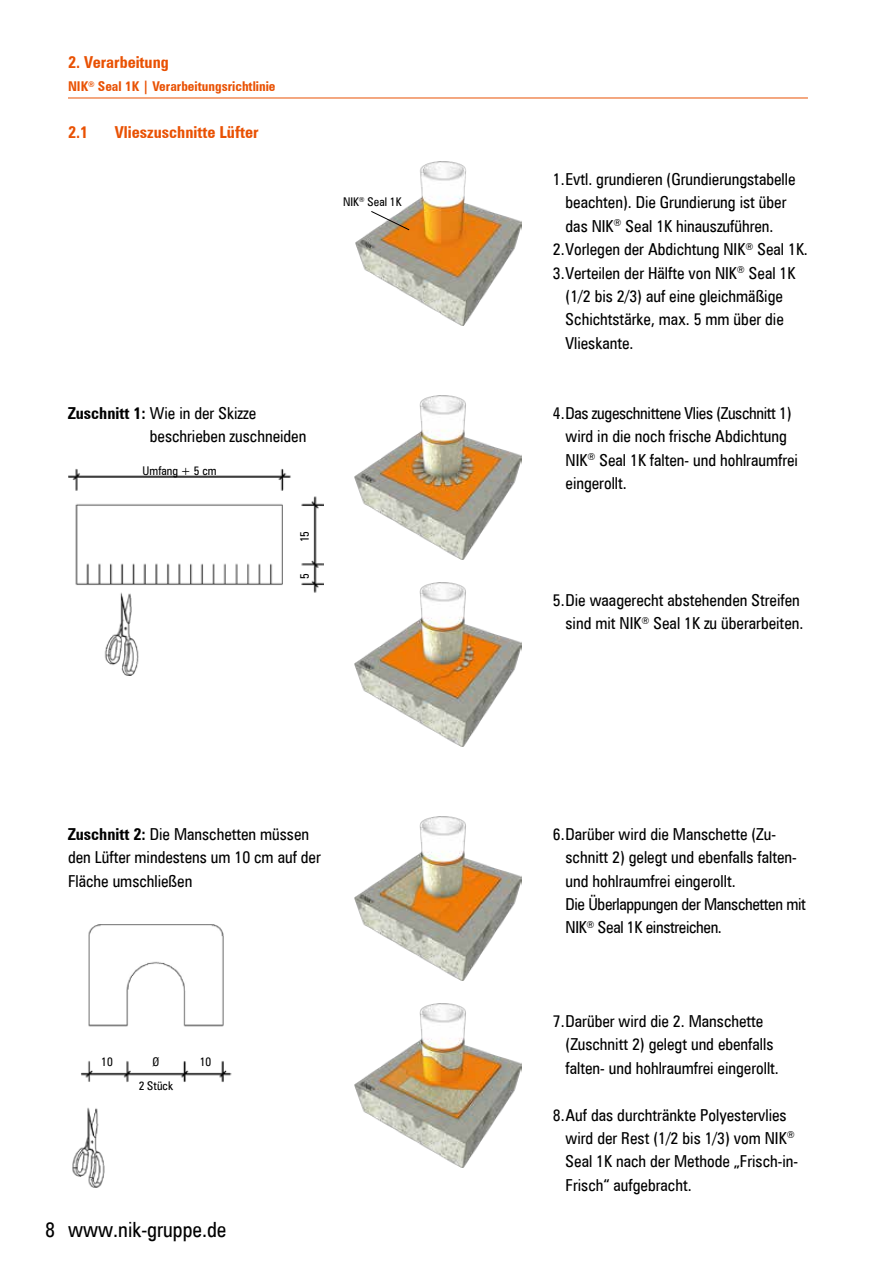
<style>
.page{position:relative;width:893px;height:1263px;background:#fff}
.page>*{position:absolute;margin:0;border:0;box-sizing:border-box;transform-origin:0 0}
.t1{font:condensed 21px "Zurich BT";color:#000}
.t2{font:condensed 16.5px/23.4px "Zurich BT";color:#000}
.t3{font:700 condensed 16.5px "Zurich BT";color:#e95103}
.t4{font:700 condensed 13.5px "Zurich BT";color:#e95103}
.t5{font:condensed 12px "Zurich BT";color:#000}
.s1{font-weight:700}
</style>
<div class="page">
<hr style="left:68px;top:98px;width:740px;height:1px;background:#e95103">
<img style="left:355px;top:583px;width:166px;height:163px">
<img style="left:355px;top:1003px;width:166px;height:164px">
<img style="left:355px;top:162px;width:167px;height:163px">
<svg style="left:370px;top:210px;width:40px;height:21px"></svg>
<img style="left:355px;top:395px;width:166px;height:164px">
<img style="left:355px;top:816px;width:166px;height:164px">
<img style="left:68px;top:468px;width:255px;height:207px">
<img style="left:72px;top:924px;width:160px;height:264px">
<p class="t3" style="left:68px;top:52px;width:102px">2. Verarbeitung</p>
<p class="t4" style="left:68px;top:78px;width:209px">NIK<sup>®</sup> Seal 1K | Verarbeitungsrichtlinie</p>
<p class="t3" style="left:68px;top:122px;width:22px">2.1</p>
<p class="t3" style="left:115px;top:122px;width:145px">Vlieszuschnitte Lüfter</p>
<p class="t5" style="left:343px;top:194px;width:60px">NIK<sup>®</sup> Seal 1K</p>
<p class="t2" style="left:150px;top:401px;width:158px;text-indent:-82px"><span class="s1">Zuschnitt 1:</span> Wie in der Skizze beschrieben zuschneiden</p>
<p class="t5" style="left:143px;top:464px;width:75px">Umfang + 5 cm</p>
<p class="t5" style="left:297px;top:542px;width:13px;rotate:-90deg">15</p>
<p class="t5" style="left:297px;top:579px;width:7px;rotate:-90deg">5</p>
<p class="t2" style="left:68px;top:822px;width:254px"><span class="s1">Zuschnitt 2:</span> Die Manschetten müssen den Lüfter mindestens um 10 cm auf der<br>Fläche umschließen</p>
<p class="t5" style="left:101px;top:1055px;width:13px">10</p>
<p class="t5" style="left:152px;top:1055px;width:8px">Ø</p>
<p class="t5" style="left:200px;top:1055px;width:13px">10</p>
<p class="t5" style="left:139px;top:1078px;width:36px">2 Stück</p>
<p class="t1" style="left:45px;top:1217px;width:183px">8 www.nik-gruppe.de</p>
<p class="t2" style="left:553px;top:167px;width:244px">1. Evtl. grundieren (Grundierungstabelle</p>
<p class="t2" style="left:566px;top:191px;width:222px">beachten). Die Grundierung ist über</p>
<p class="t2" style="left:566px;top:214px;width:210px">das NIK<sup>®</sup> Seal 1K hinauszuführen.</p>
<p class="t2" style="left:553px;top:237px;width:257px">2.Vorlegen der Abdichtung NIK<sup>®</sup> Seal 1K.</p>
<p class="t2" style="left:566px;top:261px;width:231px;text-indent:-13px">3. Verteilen der Hälfte von NIK<sup>®</sup> Seal 1K (1/2 bis 2/3) auf eine gleichmäßige<br>Schichtstärke, max. 5 mm über die<br>Vlieskante.</p>
<p class="t2" style="left:566px;top:401px;width:234px;text-indent:-13px">4.Das zugeschnittene Vlies (Zuschnitt 1) wird in die noch frische Abdichtung<br>NIK<sup>®</sup> Seal 1K falten- und hohlraumfrei eingerollt.</p>
<p class="t2" style="left:553px;top:588px;width:252px;text-align:right">5.Die waagerecht abstehenden Streifen sind mit NIK<sup>®</sup> Seal 1K zu überarbeiten.</p>
<p class="t2" style="left:566px;top:822px;width:242px;text-indent:-13px">6.Darüber wird die Manschette (Zu&shy;schnitt 2) gelegt und ebenfalls falten&shy;und hohlraumfrei eingerollt.<br>Die Überlappungen der Manschetten mit NIK<sup>®</sup> Seal 1K einstreichen.</p>
<p class="t2" style="left:566px;top:1009px;width:215px;text-indent:-13px">7.Darüber wird die 2. Manschette (Zuschnitt 2) gelegt und ebenfalls falten- und hohlraumfrei eingerollt.</p>
<p class="t2" style="left:566px;top:1103px;width:234px;text-indent:-13px">8.Auf das durchtränkte Polyestervlies wird der Rest (1/2 bis 1/3) vom NIK<sup>® </sup>Seal 1K nach der Methode „Frisch-in-Frisch“ aufgebracht.</p>
</div>
